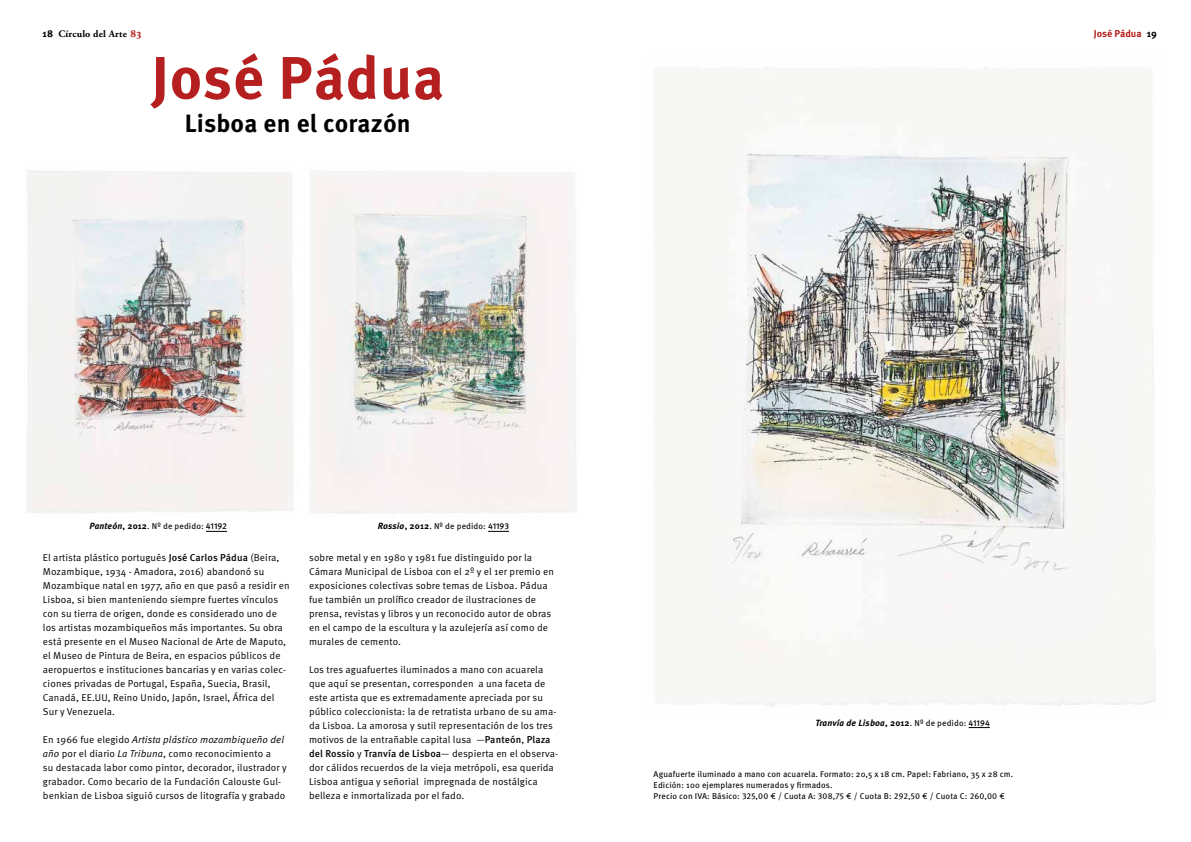
<style>
.page{position:relative;width:1191px;height:842px;background:#fff}
.page>*{position:absolute;margin:0;border:0;box-sizing:border-box;transform-origin:0 0}
.t1{font:700 60px "Meta Pro";color:#b51f1f}
.t2{font:700 25px "Meta Pro";letter-spacing:.01em;color:#000}
.t3{font:10px/14px "Meta Pro";letter-spacing:.01em;color:#000}
.t4{font:700 10px "Adobe Garamond Pro";letter-spacing:.02em;color:#000}
.t5{font:700 10px "Meta Pro";color:#b51f1f}
.t6{font:italic 700 9px "Meta Pro";letter-spacing:.015em;color:#000}
.t7{font:8.5px/11px "Meta Pro";letter-spacing:.015em;color:#000}
.s1{font-family:"Meta Pro"}
.s2{font-family:"Meta Serif Sc";color:#b51f1f}
.s3{color:#000}
.s4{font-weight:700;font-style:italic;font-size:9px}
.s5{font-weight:700;font-size:9px}
.s6{font-weight:500}
.s7{font-style:italic}
.s8{font-style:normal}
.s9{font-weight:400;font-style:normal;font-size:8.5px}
.s10{font-weight:500;font-style:normal;font-size:8.5px}
</style>
<div class="page">
<img style="left:654px;top:71px;width:502px;height:635px">
<svg style="left:968px;top:727px;width:21px;height:1px"></svg>
<img style="left:27px;top:171px;width:267px;height:342px">
<img style="left:310px;top:172px;width:267px;height:342px">
<svg style="left:206px;top:531px;width:21px;height:1px"></svg>
<svg style="left:488px;top:531px;width:21px;height:1px"></svg>
<p class="t4" style="left:43px;top:28px;width:100px"><span class="s1">18</span> Círculo del Arte <span class="s2">83</span></p>
<p class="t5" style="left:1093px;top:27px;width:65px">José Pádua <span class="s3">19</span></p>
<h1 class="t1" style="left:151px;top:40px;width:294px">José Pádua</h1>
<h2 class="t2" style="left:185px;top:107px;width:227px">Lisboa en el corazón</h2>
<p class="t7" style="left:90px;top:521px;width:139px"><span class="s4">Panteón</span><span class="s5">, 2012</span>. Nº de pedido: <span class="s6">41192</span></p>
<p class="t7" style="left:378px;top:521px;width:133px"><span class="s4">Rossio</span><span class="s5">, 2012</span>. Nº de pedido: <span class="s6">41193</span></p>
<p class="t3" style="left:43px;top:551px;width:248px">El artista plástico portugués <span class="s6">José Carlos Pádua</span> (Beira, Mozambique, 1934 - Amadora, 2016) abandonó su Mozambique natal en 1977, año en que pasó a residir en Lisboa, si bien manteniendo siempre fuertes vínculos con su tierra de origen, donde es considerado uno de los artistas mozambiqueños más importantes. Su obra está presente en el Museo Nacional de Arte de Maputo, el Museo de Pintura de Beira, en espacios públicos de aeropuertos e instituciones bancarias y en varias colec&shy;ciones privadas de Portugal, España, Suecia, Brasil, Canadá, EE.UU, Reino Unido, Japón, Israel, África del Sur y Venezuela.</p>
<p class="t3" style="left:43px;top:733px;width:245px">En 1966 fue elegido <span class="s7">Artista plástico mozambiqueño del año</span> por el diario <span class="s7">La Tribuna</span>, como reconocimiento a<br>su destacada labor como pintor, decorador, ilustrador y grabador. Como becario de la Fundación Calouste Gul&shy;benkian de Lisboa siguió cursos de litografía y grabado</p>
<p class="t3" style="left:309px;top:551px;width:246px">sobre metal y en 1980 y 1981 fue distinguido por la Cámara Municipal de Lisboa con el 2º y el 1er premio en exposiciones colectivas sobre temas de Lisboa. Pádua fue también un prolífico creador de ilustraciones de prensa, revistas y libros y un reconocido autor de obras en el campo de la escultura y la azulejería así como de murales de cemento.</p>
<p class="t3" style="left:309px;top:663px;width:251px">Los tres aguafuertes iluminados a mano con acuarela que aquí se presentan, corresponden a una faceta de este artista que es extremadamente apreciada por su público coleccionista: la de retratista urbano de su ama&shy;da Lisboa. La amorosa y sutil representación de los tres motivos de la entrañable capital lusa —<span class="s6">Panteón</span>, <span class="s6">Plaza del Rossio</span> y <span class="s6">Tranvía de Lisboa</span>— despierta en el observa&shy;dor cálidos recuerdos de la vieja metrópoli, esa querida Lisboa antigua y señorial impregnada de nostálgica belleza e inmortalizada por el fado.</p>
<p class="t6" style="left:815px;top:717px;width:176px">Tranvía de Lisboa<span class="s8">, 2012</span><span class="s9">. Nº de pedido:</span> <span class="s10">41194</span></p>
<p class="t7" style="left:653px;top:769px;width:361px">Aguafuerte iluminado a mano con acuarela. Formato: 20,5 x 18 cm. Papel: Fabriano, 35 x 28 cm.<br>Edición: 100 ejemplares numerados y firmados.<br>Precio con IVA: Básico: 325,00 € / Cuota A: 308,75 € / Cuota B: 292,50 € / Cuota C: 260,00 €</p>
</div>
